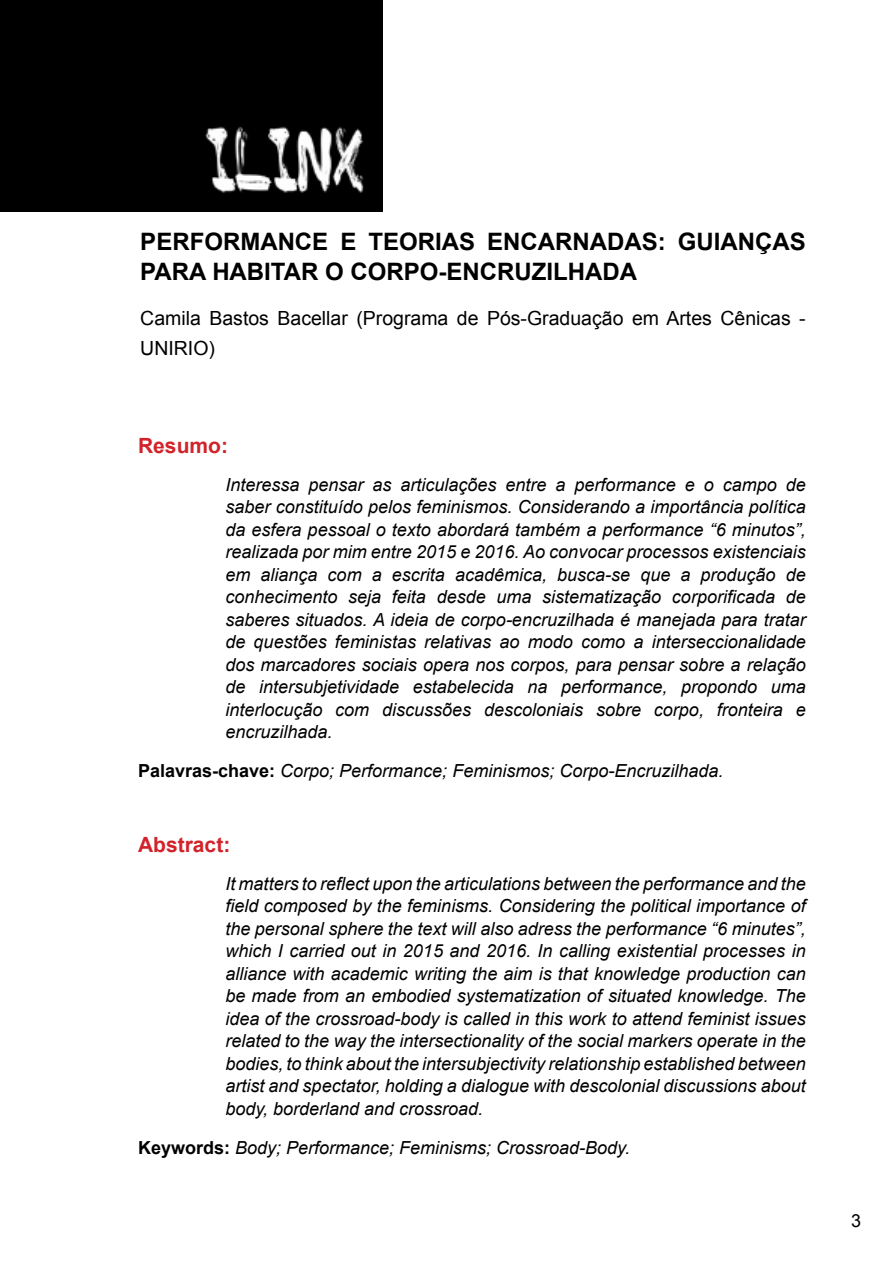
<style>
.page{position:relative;width:893px;height:1263px;background:#fff}
.page>*{position:absolute;margin:0;border:0;box-sizing:border-box;transform-origin:0 0}
.t1{font:700 24px/30px "Arial";color:#000}
.t2{font:700 21px "Arial";color:#d2232a}
.t3{font:19.5px/30px "Arial";color:#000}
.t4{font:italic 18px/22.5px "Arial";color:#000;text-align:justify}
.t5{font:18px "Arial";color:#000}
.s1{font-weight:700;font-style:normal}
</style>
<div class="page">
<div style="left:0;top:0;width:383px;height:211px;background:#000"></div>
<img style="left:205px;top:126px;width:159px;height:67px">
<h1 class="t1" style="left:140px;top:227px;width:667px">PERFORMANCE E TEORIAS ENCARNADAS: GUIANÇAS<br>PARA HABITAR O CORPO-ENCRUZILHADA</h1>
<p class="t3" style="left:140px;top:303px;width:667px">Camila Bastos Bacellar (Programa de Pós-Graduação em Artes Cênicas -<br>UNIRIO)</p>
<p class="t2" style="left:138px;top:432px;width:91px">Resumo:</p>
<p class="t4" style="left:225px;top:473px;width:582px">Interessa pensar as articulações entre a performance e o campo de saber constituído pelos feminismos. Considerando a importância política da esfera pessoal o texto abordará também a performance “6 minutos”, realizada por mim entre 2015 e 2016. Ao convocar processos existenciais em aliança com a escrita acadêmica, busca-se que a produção de conhecimento seja feita desde uma sistematização corporificada de saberes situados. A ideia de corpo-encruzilhada é manejada para tratar de questões feministas relativas ao modo como a interseccionalidade dos marcadores sociais opera nos corpos, para pensar sobre a relação de intersubjetividade estabelecida na performance, propondo uma interlocução com discussões descoloniais sobre corpo, fronteira e encruzilhada.</p>
<p class="t4" style="left:138px;top:760px;width:587px"><span class="s1">Palavras-chave:</span> Corpo; Performance; Feminismos; Corpo-Encruzilhada.</p>
<p class="t2" style="left:138px;top:831px;width:94px">Abstract:</p>
<p class="t4" style="left:225px;top:872px;width:582px">It matters to reflect upon the articulations between the performance and the field composed by the feminisms. Considering the political importance of the personal sphere the text will also adress the performance “6 minutes”, which I carried out in 2015 and 2016. In calling existential processes in alliance with academic writing the aim is that knowledge production can be made from an embodied systematization of situated knowledge. The idea of the crossroad-body is called in this work to attend feminist issues related to the way the intersectionality of the social markers operate in the bodies, to think about the intersubjectivity relationship established between artist and spectator, holding a dialogue with descolonial discussions about body, borderland and crossroad.</p>
<p class="t4" style="left:138px;top:1136px;width:493px"><span class="s1">Keywords:</span> Body; Performance; Feminisms; Crossroad-Body.</p>
<p class="t5" style="left:851px;top:1209px;width:12px">3</p>
</div>
